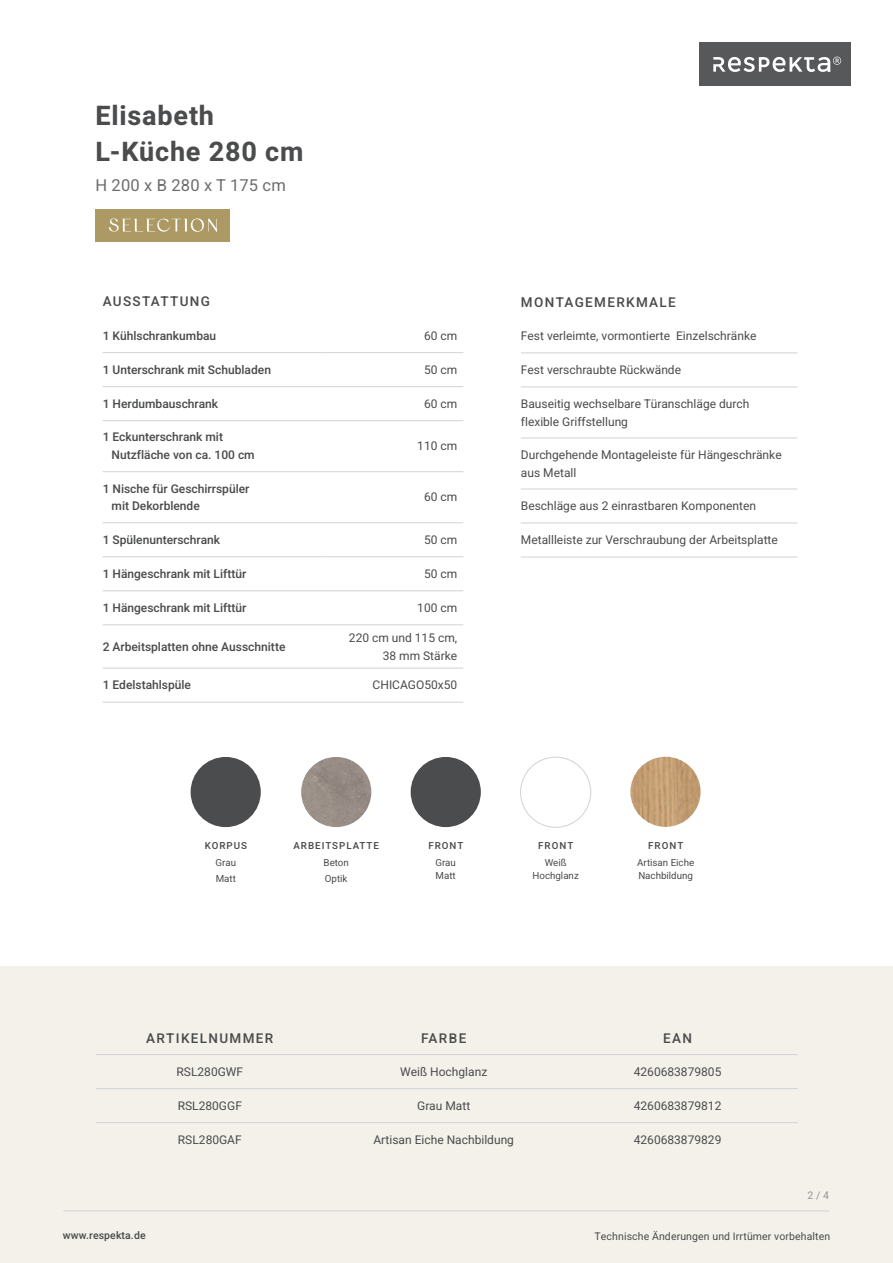
<style>
.page{position:relative;width:893px;height:1263px;background:#fff}
.page>*{position:absolute;margin:0;border:0;box-sizing:border-box;transform-origin:0 0}
.t1{font:27px "Heebo";letter-spacing:.03em;color:#4b4c4d}
.t2{font:16.5px "Heebo";letter-spacing:.01em;color:#6c6d70}
.t3{font:13.5px "Heebo";letter-spacing:.1em;color:#4b4c4d}
.t4{font:12px/18px "Heebo";color:#4b4c4d}
.t5{font:10.5px "Heebo";letter-spacing:.01em;color:#4b4c4d}
.t6{font:10.5px "Heebo";color:#939598}
.t7{font:9.75px/13.5px "Heebo";color:#4b4c4d}
.t8{font:9.75px "Heebo";letter-spacing:.1em;color:#4b4c4d}
</style>
<div class="page">
<div style="left:699px;top:43px;width:151px;height:43px;background:#57585a"></div>
<svg style="left:713px;top:57px;width:128px;height:15px"></svg>
<div style="left:0;top:967px;width:893px;height:296px;background:#f4f1ea"></div>
<hr style="left:63px;top:1210px;width:766px;height:1px;background:#d1d2d4">
<hr style="left:103px;top:352px;width:221px;height:1px;background:#d1d2d4">
<hr style="left:324px;top:352px;width:139px;height:1px;background:#d1d2d4">
<hr style="left:103px;top:386px;width:221px;height:1px;background:#d1d2d4">
<hr style="left:324px;top:386px;width:139px;height:1px;background:#d1d2d4">
<hr style="left:103px;top:420px;width:221px;height:1px;background:#d1d2d4">
<hr style="left:324px;top:420px;width:139px;height:1px;background:#d1d2d4">
<hr style="left:103px;top:471px;width:221px;height:1px;background:#d1d2d4">
<hr style="left:324px;top:471px;width:139px;height:1px;background:#d1d2d4">
<hr style="left:103px;top:522px;width:221px;height:1px;background:#d1d2d4">
<hr style="left:324px;top:522px;width:139px;height:1px;background:#d1d2d4">
<hr style="left:103px;top:556px;width:221px;height:1px;background:#d1d2d4">
<hr style="left:324px;top:556px;width:139px;height:1px;background:#d1d2d4">
<hr style="left:103px;top:590px;width:221px;height:1px;background:#d1d2d4">
<hr style="left:324px;top:590px;width:139px;height:1px;background:#d1d2d4">
<hr style="left:103px;top:624px;width:221px;height:1px;background:#d1d2d4">
<hr style="left:324px;top:624px;width:139px;height:1px;background:#d1d2d4">
<hr style="left:103px;top:668px;width:221px;height:1px;background:#d1d2d4">
<hr style="left:324px;top:668px;width:139px;height:1px;background:#d1d2d4">
<hr style="left:103px;top:702px;width:221px;height:1px;background:#d1d2d4">
<hr style="left:324px;top:702px;width:139px;height:1px;background:#d1d2d4">
<hr style="left:521px;top:352px;width:276px;height:1px;background:#d1d2d4">
<hr style="left:521px;top:387px;width:276px;height:1px;background:#d1d2d4">
<hr style="left:521px;top:438px;width:276px;height:1px;background:#d1d2d4">
<hr style="left:521px;top:489px;width:276px;height:1px;background:#d1d2d4">
<hr style="left:521px;top:523px;width:276px;height:1px;background:#d1d2d4">
<hr style="left:521px;top:557px;width:276px;height:1px;background:#d1d2d4">
<hr style="left:96px;top:1088px;width:234px;height:1px;background:#d1d2d4">
<hr style="left:330px;top:1088px;width:234px;height:1px;background:#d1d2d4">
<hr style="left:564px;top:1088px;width:233px;height:1px;background:#d1d2d4">
<hr style="left:96px;top:1122px;width:234px;height:1px;background:#d1d2d4">
<hr style="left:330px;top:1122px;width:234px;height:1px;background:#d1d2d4">
<hr style="left:564px;top:1122px;width:233px;height:1px;background:#d1d2d4">
<hr style="left:96px;top:1054px;width:234px;height:1px;background:#d1d2d4">
<hr style="left:330px;top:1054px;width:234px;height:1px;background:#d1d2d4">
<hr style="left:564px;top:1054px;width:233px;height:1px;background:#d1d2d4">
<img style="left:301px;top:757px;width:70px;height:70px;border-radius:35px">
<div style="left:520px;top:757px;width:71px;height:70px;border:1px solid #d1d2d4;border-radius:50%"></div>
<div style="left:411px;top:757px;width:70px;height:70px;background:#4b4c4d;border-radius:50%"></div>
<div style="left:191px;top:757px;width:70px;height:70px;background:#4b4c4d;border-radius:50%"></div>
<div style="left:96px;top:209px;width:134px;height:33px;background:#ad9963"></div>
<svg style="left:109px;top:218px;width:108px;height:14px"></svg>
<img style="left:630px;top:757px;width:71px;height:70px;border-radius:35px">
<p class="t1" style="left:95px;top:97px;width:120px">Elisabeth</p>
<p class="t1" style="left:95px;top:133px;width:210px">L-Küche 280 cm</p>
<p class="t2" style="left:95px;top:174px;width:192px">H 200 x B 280 x T 175 cm</p>
<p class="t3" style="left:103px;top:292px;width:109px">AUSSTATTUNG</p>
<p class="t4" style="left:103px;top:326px;width:115px">1 Kühlschrankumbau</p>
<p class="t4" style="left:424px;top:326px;width:35px">60 cm</p>
<p class="t4" style="left:103px;top:360px;width:170px">1 Unterschrank mit Schubladen</p>
<p class="t4" style="left:424px;top:360px;width:35px">50 cm</p>
<p class="t4" style="left:103px;top:395px;width:117px">1 Herdumbauschrank</p>
<p class="t4" style="left:424px;top:395px;width:35px">60 cm</p>
<p class="t4" style="left:112px;top:428px;width:145px;text-indent:-9px">1 Eckunterschrank mit<br>Nutzfläche von ca. 100 cm</p>
<p class="t4" style="left:417px;top:437px;width:42px">110 cm</p>
<p class="t4" style="left:112px;top:481px;width:139px;line-height:16.5px;text-indent:-9px">1 Nische für Geschirrspüler mit Dekorblende</p>
<p class="t4" style="left:424px;top:488px;width:35px">60 cm</p>
<p class="t4" style="left:103px;top:531px;width:119px">1 Spülenunterschrank</p>
<p class="t4" style="left:424px;top:531px;width:35px">50 cm</p>
<p class="t4" style="left:103px;top:565px;width:145px">1 Hängeschrank mit Lifttür</p>
<p class="t4" style="left:424px;top:565px;width:35px">50 cm</p>
<p class="t4" style="left:103px;top:599px;width:145px">1 Hängeschrank mit Lifttür</p>
<p class="t4" style="left:417px;top:599px;width:42px">100 cm</p>
<p class="t4" style="left:103px;top:637px;width:184px">2 Arbeitsplatten ohne Ausschnitte</p>
<p class="t4" style="left:349px;top:628px;width:110px;text-align:right">220 cm und 115 cm,<br>38 mm Stärke</p>
<p class="t4" style="left:103px;top:676px;width:90px">1 Edelstahlspüle</p>
<p class="t4" style="left:373px;top:676px;width:86px">CHICAGO50x50</p>
<p class="t3" style="left:521px;top:292px;width:157px">MONTAGEMERKMALE</p>
<p class="t4" style="left:521px;top:327px;width:237px">Fest verleimte, vormontierte Einzelschränke</p>
<p class="t4" style="left:521px;top:361px;width:162px">Fest verschraubte Rückwände</p>
<p class="t4" style="left:521px;top:394px;width:230px">Bauseitig wechselbare Türanschläge durch</p>
<p class="t4" style="left:521px;top:412px;width:109px">flexible Griffstellung</p>
<p class="t4" style="left:521px;top:445px;width:262px">Durchgehende Montageleiste für Hängeschränke aus Metall</p>
<p class="t4" style="left:521px;top:497px;width:237px">Beschläge aus 2 einrastbaren Komponenten</p>
<p class="t4" style="left:521px;top:531px;width:258px">Metallleiste zur Verschraubung der Arbeitsplatte</p>
<p class="t7" style="left:205px;top:839px;width:44px">KORPUS</p>
<p class="t7" style="left:216px;top:856px;width:22px">Grau</p>
<p class="t7" style="left:216px;top:872px;width:22px">Matt</p>
<p class="t8" style="left:293px;top:839px;width:87px">ARBEITSPLATTE</p>
<p class="t7" style="left:324px;top:856px;width:27px">Beton</p>
<p class="t7" style="left:325px;top:872px;width:24px">Optik</p>
<p class="t7" style="left:428px;top:839px;width:36px">FRONT</p>
<p class="t7" style="left:435px;top:856px;width:22px">Grau</p>
<p class="t7" style="left:436px;top:869px;width:22px">Matt</p>
<p class="t7" style="left:538px;top:839px;width:36px">FRONT</p>
<p class="t7" style="left:545px;top:856px;width:23px">Weiß</p>
<p class="t7" style="left:532px;top:869px;width:48px">Hochglanz</p>
<p class="t7" style="left:648px;top:839px;width:36px">FRONT</p>
<p class="t7" style="left:637px;top:856px;width:59px">Artisan Eiche<br>Nachbildung</p>
<p class="t3" style="left:146px;top:1029px;width:129px">ARTIKELNUMMER</p>
<p class="t3" style="left:421px;top:1029px;width:47px">FARBE</p>
<p class="t3" style="left:663px;top:1029px;width:30px">EAN</p>
<p class="t4" style="left:177px;top:1062px;width:68px">RSL280GWF</p>
<p class="t4" style="left:400px;top:1062px;width:89px">Weiß Hochglanz</p>
<p class="t4" style="left:634px;top:1062px;width:89px">4260683879805</p>
<p class="t4" style="left:178px;top:1096px;width:66px">RSL280GGF</p>
<p class="t4" style="left:417px;top:1096px;width:55px">Grau Matt</p>
<p class="t4" style="left:634px;top:1096px;width:89px">4260683879812</p>
<p class="t4" style="left:178px;top:1130px;width:65px">RSL280GAF</p>
<p class="t4" style="left:373px;top:1130px;width:142px">Artisan Eiche Nachbildung</p>
<p class="t4" style="left:634px;top:1130px;width:89px">4260683879829</p>
<p class="t6" style="left:807px;top:1188px;width:23px">2 / 4</p>
<p class="t5" style="left:63px;top:1228px;width:84px">www.respekta.de</p>
<p class="t5" style="left:595px;top:1228px;width:237px">Technische Änderungen und Irrtümer vorbehalten</p>
</div>
